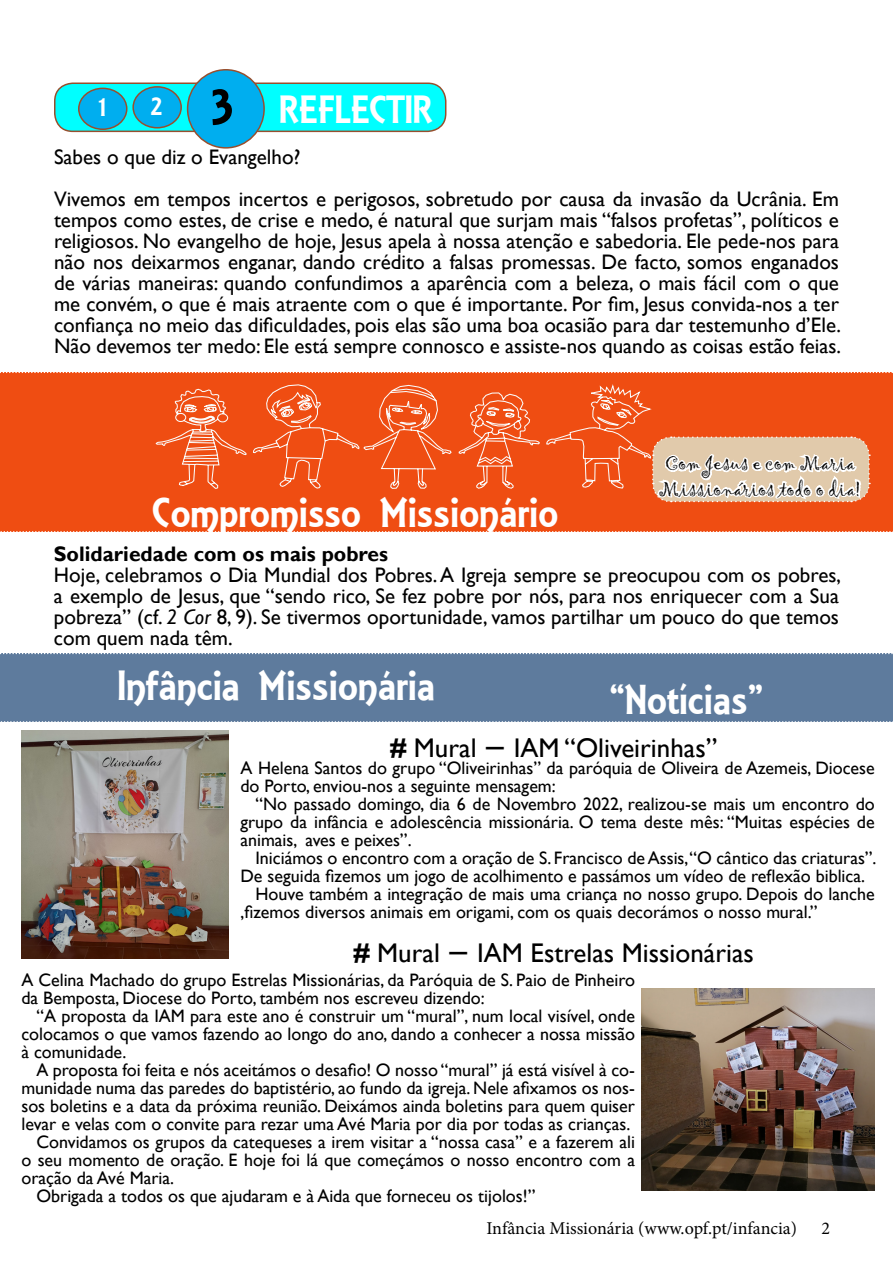
<style>
.page{position:relative;width:893px;height:1263px;background:#fff}
.page>*{position:absolute;margin:0;border:0;box-sizing:border-box;transform-origin:0 0}
.t1{font:54px "ARESSENCE";color:#000}
.t2{font:45px "ARESSENCE";color:#fff}
.t3{font:42px "ARESSENCE";color:#fff}
.t4{font:27px "Gill Sans";color:#000}
.t5{font:27px "ARESSENCE";color:#fff}
.t6{font:21px/21px "Gill Sans";color:#000;text-align:justify}
.t7{font:21px/25.2px "Gigi";color:#000;text-align:center}
.t8{font:700 21px "Gill Sans";color:#000}
.t9{font:18px/18px "Gill Sans";color:#000}
.t10{font:18px "Minion Pro";color:#000}
.s1{font-style:italic}
.s2{font-weight:700}
.s3{font-family:"Nobile";font-weight:500}
</style>
<div class="page">
<div style="left:55px;top:83px;width:391px;height:48px;background:#0ff;border-radius:18px"></div>
<div style="left:54px;top:83px;width:392px;height:49px;border:2px solid #984f2e;border-radius:18px"></div>
<div style="left:188px;top:70px;width:76px;height:78px;background:#00aeef;border-radius:50%"></div>
<div style="left:187px;top:69px;width:78px;height:80px;border:2px solid #984f2e;border-radius:50%"></div>
<div style="left:79px;top:88px;width:48px;height:41px;background:#00aeef;border-radius:50%"></div>
<div style="left:78px;top:88px;width:50px;height:42px;border:2px solid #984f2e;border-radius:50%"></div>
<div style="left:133px;top:87px;width:48px;height:41px;background:#00aeef;border-radius:50%"></div>
<div style="left:132px;top:86px;width:50px;height:42px;border:2px solid #984f2e;border-radius:50%"></div>
<div style="left:0;top:372px;width:893px;height:160px;background:#ef4d12"></div>
<svg style="left:0;top:372px;width:893px;height:1px"></svg>
<svg style="left:174px;top:384px;width:478px;height:41px"></svg>
<svg style="left:0;top:425px;width:893px;height:107px"></svg>
<div style="left:0;top:653px;width:893px;height:69px;background:#5e7b9d"></div>
<svg style="left:0;top:721px;width:893px;height:1px"></svg>
<svg style="left:0;top:653px;width:893px;height:1px"></svg>
<img style="left:21px;top:730px;width:208px;height:228px">
<img style="left:641px;top:988px;width:234px;height:203px">
<p class="t5" style="left:98px;top:92px;width:9px">1</p>
<p class="t5" style="left:150px;top:91px;width:13px">2</p>
<p class="t1" style="left:211px;top:77px;width:24px">3</p>
<p class="t3" style="left:279px;top:86px;width:155px">REFLECTIR</p>
<p class="t6" style="left:54px;top:147px;width:248px">Sabes o que diz o Evangelho?</p>
<p class="t6" style="left:54px;top:189px;width:789px">Vivemos em tempos incertos e perigosos, sobretudo por causa da invasão da Ucrânia. Em tempos como estes, de crise e medo, é natural que surjam mais “falsos profetas”, políticos e religiosos. No evangelho de hoje, Jesus apela à nossa atenção e sabedoria. Ele pede-nos para não nos deixarmos enganar, dando crédito a falsas promessas. De facto, somos enganados de várias maneiras: quando confundimos a aparência com a beleza, o mais fácil com o que me convém, o que é mais atraente com o que é importante. Por fim, Jesus convida-nos a ter confiança no meio das dificuldades, pois elas são uma boa ocasião para dar testemunho d’Ele.<br>Não devemos ter medo: Ele está sempre connosco e assiste-nos quando as coisas estão feias.</p>
<p class="t7" style="left:659px;top:452px;width:204px">Com Jesus e com Maria<br>Missionários todo o dia!</p>
<p class="t2" style="left:153px;top:487px;width:407px">Compromisso Missionário</p>
<p class="t8" style="left:54px;top:541px;width:336px">Solidariedade com os mais pobres</p>
<p class="t6" style="left:54px;top:564px;width:789px">Hoje, celebramos o Dia Mundial dos Pobres. A Igreja sempre se preocupou com os pobres, a exemplo de Jesus, que “sendo rico, Se fez pobre por nós, para nos enriquecer com a Sua pobreza” (cf. <span class="s1">2 Cor</span> 8, 9). Se tivermos oportunidade, vamos partilhar um pouco do que temos com quem nada têm.</p>
<p class="t2" style="left:117px;top:660px;width:319px">Infância Missionária</p>
<p class="t2" style="left:609px;top:674px;width:155px">“Notícias”</p>
<p class="t4" style="left:391px;top:732px;width:328px"><span class="s2">#</span> Mural <span class="s3">—</span> IAM “Oliveirinhas”</p>
<p class="t9" style="left:240px;top:759px;width:636px">A Helena Santos do grupo “Oliveirinhas” da paróquia de Oliveira de Azemeis, Diocese do Porto, enviou-nos a seguinte mensagem:</p>
<p class="t9" style="left:240px;top:795px;width:636px;text-align:justify;text-indent:15px">“No passado domingo, dia 6 de Novembro 2022, realizou-se mais um encontro do grupo da infância e adolescência missionária. O tema deste mês: “Muitas espécies de animais, aves e peixes”.</p>
<p class="t9" style="left:240px;top:849px;width:638px;text-indent:15px">Iniciámos o encontro com a oração de S. Francisco de Assis,“O cântico das criaturas”.<br>De seguida fizemos um jogo de acolhimento e passámos um vídeo de reflexão biblica.</p>
<p class="t9" style="left:240px;top:885px;width:636px;text-indent:15px">Houve também a integração de mais uma criança no nosso grupo. Depois do lanche ,fizemos diversos animais em origami, com os quais decorámos o nosso mural.”</p>
<p class="t4" style="left:354px;top:937px;width:402px"><span class="s2">#</span> Mural <span class="s3">—</span> IAM Estrelas Missionárias</p>
<p class="t9" style="left:21px;top:971px;width:615px">A Celina Machado do grupo Estrelas Missionárias, da Paróquia de S. Paio de Pinheiro da Bemposta, Diocese do Porto, também nos escreveu dizendo:</p>
<p class="t9" style="left:21px;top:1007px;width:615px;text-align:justify;text-indent:15px">“A proposta da IAM para este ano é construir um “mural”, num local visível, onde colocamos o que vamos fazendo ao longo do ano, dando a conhecer a nossa missão à comunidade.</p>
<p class="t9" style="left:21px;top:1061px;width:615px;text-align:justify;text-indent:15px">A proposta foi feita e nós aceitámos o desafio! O nosso “mural” já está visível à co&shy;munidade numa das paredes do baptistério, ao fundo da igreja. Nele afixamos os nos&shy;sos boletins e a data da próxima reunião. Deixámos ainda boletins para quem quiser levar e velas com o convite para rezar uma Avé Maria por dia por todas as crianças.</p>
<p class="t9" style="left:21px;top:1133px;width:615px;text-align:justify;text-indent:15px">Convidamos os grupos da catequeses a irem visitar a “nossa casa” e a fazerem ali o seu momento de oração. E hoje foi lá que começámos o nosso encontro com a oração da Avé Maria.</p>
<p class="t9" style="left:36px;top:1187px;width:500px">Obrigada a todos os que ajudaram e à Aida que forneceu os tijolos!”</p>
<p class="t10" style="left:486px;top:1216px;width:312px">Infância Missionária (www.opf.pt/infancia)</p>
<p class="t10" style="left:822px;top:1216px;width:10px">2</p>
</div>
